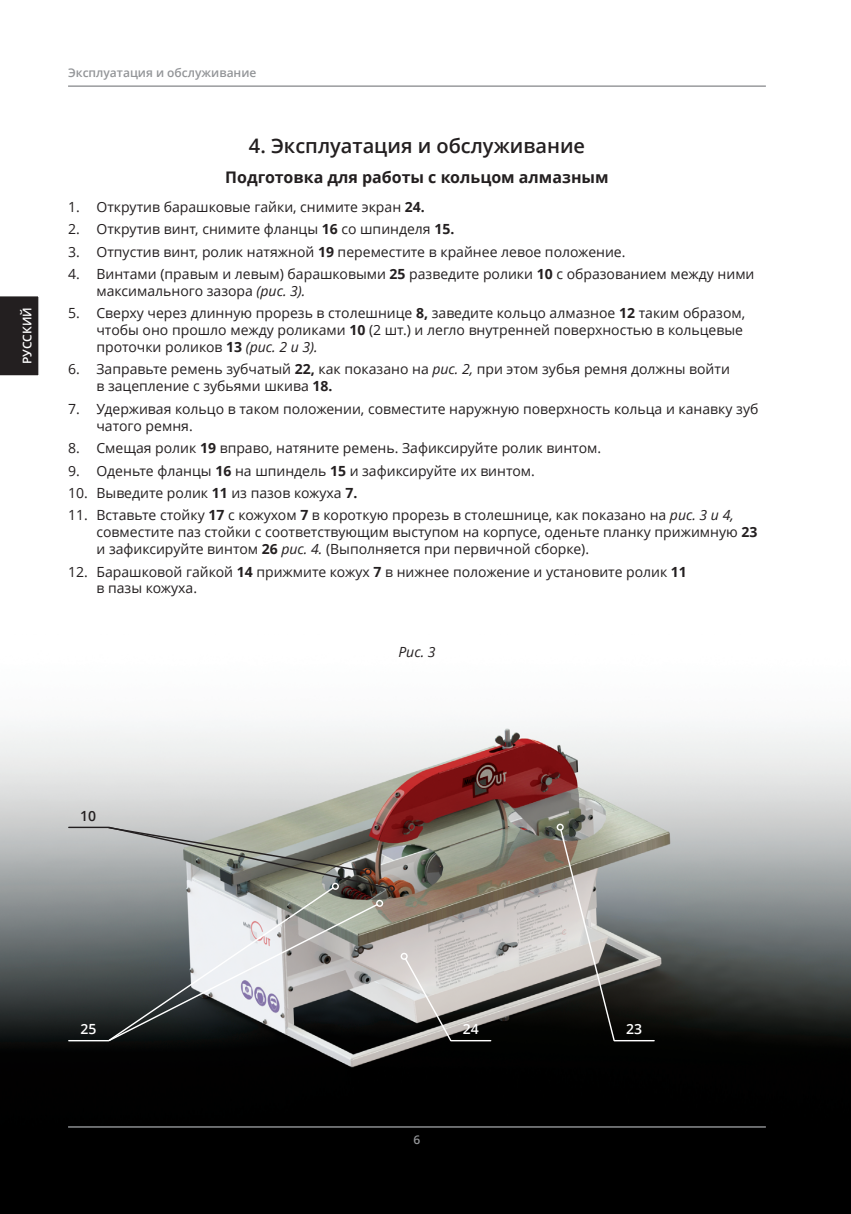
<style>
.page{position:relative;width:851px;height:1214px;background:#fff}
.page>*{position:absolute;margin:0;border:0;box-sizing:border-box;transform-origin:0 0}
.t1{font:600 20px "Open Sans";color:#231f20}
.t2{font:700 16px "Open Sans";color:#231f20}
.t3{font:14px/16.8px "Open Sans";color:#231f20}
.t4{font:600 14px "Open Sans";color:#fff}
.t5{font:italic 14px "Open Sans";color:#231f20}
.t6{font:600 14px "Open Sans";color:#231f20}
.t7{font:600 12px "Open Sans";color:#939598}
.t8{font:600 12px "Open Sans";color:#fff}
.s1{font-weight:700}
.s2{font-style:italic}
</style>
<div class="page">
<img style="left:0;top:724px;width:850px;height:489px">
<hr style="left:68px;top:1126px;width:697px;height:1px;background:#939598">
<hr style="left:68px;top:85px;width:697px;height:2px;background:#939598">
<div style="left:387px;top:885px;width:8px;height:7px;border:1px solid #231f20;border-radius:50%"></div>
<svg style="left:107px;top:825px;width:283px;height:217px"></svg>
<div style="left:376px;top:899px;width:7px;height:8px;border:1px solid #fff;border-radius:50%"></div>
<svg style="left:559px;top:828px;width:56px;height:214px"></svg>
<div style="left:556px;top:823px;width:8px;height:7px;border:1px solid #fff;border-radius:50%"></div>
<svg style="left:403px;top:956px;width:49px;height:86px"></svg>
<div style="left:400px;top:952px;width:8px;height:8px;border:1px solid #fff;border-radius:50%"></div>
<hr style="left:69px;top:826px;width:39px;height:2px;background:#231f20">
<hr style="left:69px;top:1039px;width:39px;height:2px;background:#fff">
<hr style="left:614px;top:1039px;width:40px;height:2px;background:#fff">
<hr style="left:451px;top:1039px;width:39px;height:2px;background:#fff">
<div style="left:0;top:296px;width:39px;height:80px;background:#231f20"></div>
<p class="t8" style="left:19px;top:364px;width:58px;rotate:-90deg">РУССКИЙ</p>
<p class="t7" style="left:68px;top:65px;width:190px">Эксплуатация и обслуживание</p>
<h1 class="t1" style="left:249px;top:132px;width:337px">4. Эксплуатация и обслуживание</h1>
<p class="t2" style="left:225px;top:166px;width:385px">Подготовка для работы с кольцом алмазным</p>
<p class="t3" style="left:68px;top:198px;width:358px">1. Открутив барашковые гайки, снимите экран <span class="s1">24.</span></p>
<p class="t3" style="left:68px;top:220px;width:388px">2. Открутив винт, снимите фланцы <span class="s1">16</span> со шпинделя <span class="s1">15.</span></p>
<p class="t3" style="left:68px;top:243px;width:559px">3. Отпустив винт, ролик натяжной <span class="s1">19</span> переместите в крайнее левое положение.</p>
<p class="t3" style="left:96px;top:265px;width:659px;text-indent:-28px">4. Винтами (правым и левым) барашковыми <span class="s1">25</span> разведите ролики <span class="s1">10</span> с образованием между ними максимального зазора <span class="s2">(рис. 3).</span></p>
<p class="t3" style="left:96px;top:304px;width:650px;text-indent:-28px">5. Сверху через длинную прорезь в столешнице <span class="s1">8,</span> заведите кольцо алмазное <span class="s1">12</span> таким образом, чтобы оно прошло между роликами <span class="s1">10</span> (2 шт.) и легло внутренней поверхностью в кольцевые проточки роликов <span class="s1">13</span> <span class="s2">(рис. 2 и 3).</span></p>
<p class="t3" style="left:96px;top:360px;width:635px;text-indent:-28px">6. Заправьте ремень зубчатый <span class="s1">22,</span> как показано на <span class="s2">рис. 2,</span> при этом зубья ремня должны войти в зацепление с зубьями шкива <span class="s1">18.</span></p>
<p class="t3" style="left:96px;top:400px;width:663px;text-indent:-28px">7. Удерживая кольцо в таком положении, совместите наружную поверхность кольца и канавку зуб чатого ремня.</p>
<p class="t3" style="left:68px;top:439px;width:534px">8. Смещая ролик <span class="s1">19</span> вправо, натяните ремень. Зафиксируйте ролик винтом.</p>
<p class="t3" style="left:68px;top:461px;width:468px">9. Оденьте фланцы <span class="s1">16</span> на шпиндель <span class="s1">15</span> и зафиксируйте их винтом.</p>
<p class="t3" style="left:68px;top:484px;width:291px">10. Выведите ролик <span class="s1">11</span> из пазов кожуха <span class="s1">7.</span></p>
<p class="t3" style="left:96px;top:506px;width:662px;text-indent:-28px">11. Вставьте стойку <span class="s1">17</span> с кожухом <span class="s1">7</span> в короткую прорезь в столешнице, как показано на <span class="s2">рис. 3 и 4, </span>совместите паз стойки с соответствующим выступом на корпусе, оденьте планку прижимную <span class="s1">23 </span>и зафиксируйте винтом <span class="s1">26</span> <span class="s2">рис. 4.</span> (Выполняется при первичной сборке).</p>
<p class="t3" style="left:96px;top:562px;width:592px;text-indent:-28px">12. Барашковой гайкой <span class="s1">14</span> прижмите кожух <span class="s1">7</span> в нижнее положение и установите ролик <span class="s1">11 </span>в пазы кожуха.</p>
<p class="t5" style="left:398px;top:642px;width:39px">Pиc. 3</p>
<p class="t6" style="left:80px;top:806px;width:17px">10</p>
<p class="t4" style="left:81px;top:1019px;width:17px">25</p>
<p class="t4" style="left:463px;top:1019px;width:17px">24</p>
<p class="t4" style="left:626px;top:1019px;width:17px">23</p>
<p class="t7" style="left:413px;top:1131px;width:8px">6</p>
</div>
